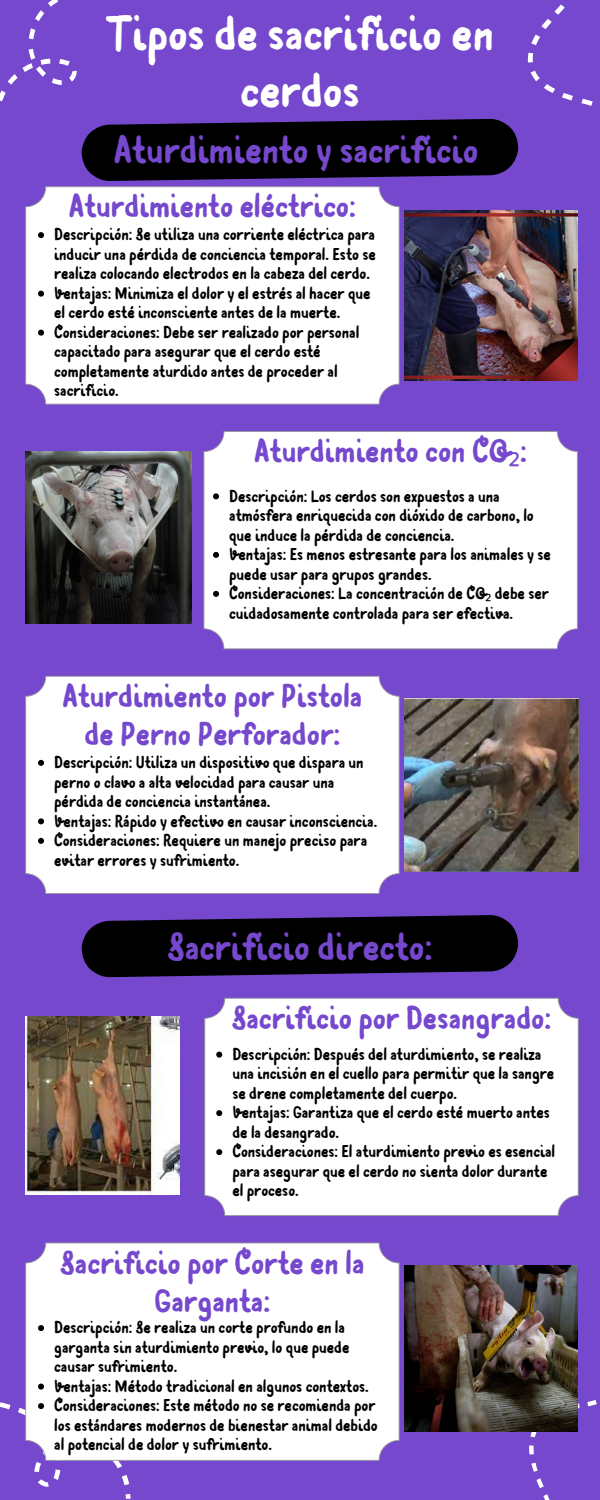
<style>
.page{position:relative;width:600px;height:1500px;background:#7548cd}
.page>*{position:absolute;margin:0;border:0;box-sizing:border-box;transform-origin:0 0}
.t1{font:48.5px/57.1px "Rabbits Bro";color:#fff;text-align:center}
.t2{font:38.6px "Rabbits Bro";color:#7548cd}
.t3{font:32.6px/38.2px "Rabbits Bro";color:#7548cd;text-align:center}
.t4{font:17px/19.5px "Rabbits Bro";color:#000}
.s1{font-family:"Noto Sans"}
</style>
<div class="page">
<svg style="left:528px;top:4px;width:65px;height:102px"></svg>
<svg style="left:126px;top:1494px;width:5px;height:5px"></svg>
<svg style="left:404px;top:1377px;width:193px;height:123px"></svg>
<div style="left:25px;top:186px;width:375px;height:219px;background:#fff"></div>
<div style="left:204px;top:431px;width:374px;height:218px;background:#fff"></div>
<div style="left:25px;top:676px;width:375px;height:218px;background:#fff"></div>
<div style="left:204px;top:998px;width:375px;height:218px;background:#fff"></div>
<div style="left:25px;top:1243px;width:375px;height:218px;background:#fff"></div>
<svg style="left:82px;top:915px;width:436px;height:62px"></svg>
<svg style="left:0;top:0;width:518px;height:181px"></svg>
<img style="left:405px;top:699px;width:174px;height:173px">
<img style="left:25px;top:451px;width:167px;height:172px">
<img style="left:405px;top:211px;width:172px;height:169px">
<img style="left:405px;top:1265px;width:172px;height:167px">
<img style="left:25px;top:1017px;width:154px;height:177px">
<svg style="left:38px;top:232px;width:6px;height:6px"></svg>
<svg style="left:38px;top:291px;width:6px;height:6px"></svg>
<svg style="left:38px;top:330px;width:6px;height:6px"></svg>
<svg style="left:213px;top:493px;width:6px;height:6px"></svg>
<svg style="left:213px;top:552px;width:6px;height:6px"></svg>
<svg style="left:213px;top:591px;width:6px;height:6px"></svg>
<svg style="left:38px;top:760px;width:6px;height:6px"></svg>
<svg style="left:38px;top:818px;width:6px;height:6px"></svg>
<svg style="left:38px;top:838px;width:6px;height:6px"></svg>
<svg style="left:216px;top:1052px;width:6px;height:6px"></svg>
<svg style="left:216px;top:1110px;width:6px;height:6px"></svg>
<svg style="left:216px;top:1149px;width:6px;height:6px"></svg>
<svg style="left:0;top:1276px;width:129px;height:211px"></svg>
<p class="t1" style="left:106px;top:4px;width:389px">Tipos de sacrificio en cerdos</p>
<h3 class="t2" style="left:114px;top:123px;width:366px">Aturdimiento y sacrificio</h3>
<h3 class="t3" style="left:69px;top:187px;width:289px">Aturdimiento eléctrico:</h3>
<p class="t4" style="left:54px;top:225px;width:323px;text-align:justify">Descripción: Se utiliza una corriente eléctrica para inducir una pérdida de conciencia temporal. Esto se realiza colocando electrodos en la cabeza del cerdo.</p>
<p class="t4" style="left:54px;top:283px;width:318px">Ventajas: Minimiza el dolor y el estrés al hacer que el cerdo esté inconsciente antes de la muerte.</p>
<p class="t4" style="left:54px;top:322px;width:307px">Consideraciones: Debe ser realizado por personal capacitado para asegurar que el cerdo esté completamente aturdido antes de proceder al sacrificio.</p>
<p class="t3" style="left:254px;top:431px;width:274px">Aturdimiento con CO<span class="s1">₂</span>:</p>
<p class="t4" style="left:229px;top:486px;width:306px">Descripción: Los cerdos son expuestos a una atmósfera enriquecida con dióxido de carbono, lo que induce la pérdida de conciencia.</p>
<p class="t4" style="left:229px;top:544px;width:323px">Ventajas: Es menos estresante para los animales y se puede usar para grupos grandes.</p>
<h3 class="t4" style="left:229px;top:583px;width:321px">Consideraciones: La concentración de CO<span class="s1">₂</span> debe ser cuidadosamente controlada para ser efectiva.</h3>
<p class="t3" style="left:62px;top:676px;width:301px">Aturdimiento por Pistola de Perno Perforador:</p>
<p class="t4" style="left:54px;top:752px;width:311px">Descripción: Utiliza un dispositivo que dispara un perno o clavo a alta velocidad para causar una pérdida de conciencia instantánea.</p>
<p class="t4" style="left:54px;top:811px;width:325px">Ventajas: Rápido y efectivo en causar inconsciencia.</p>
<p class="t4" style="left:54px;top:830px;width:315px">Consideraciones: Requiere un manejo preciso para evitar errores y sufrimiento.</p>
<p class="t2" style="left:167px;top:919px;width:267px">Sacrificio directo:</p>
<h3 class="t3" style="left:232px;top:998px;width:321px">Sacrificio por Desangrado:</h3>
<p class="t4" style="left:232px;top:1044px;width:323px">Descripción: Después del aturdimiento, se realiza una incisión en el cuello para permitir que la sangre se drene completamente del cuerpo.</p>
<p class="t4" style="left:232px;top:1103px;width:319px">Ventajas: Garantiza que el cerdo esté muerto antes de la desangrado.</p>
<p class="t4" style="left:232px;top:1142px;width:324px">Consideraciones: El aturdimiento previo es esencial para asegurar que el cerdo no sienta dolor durante el proceso.</p>
<p class="t3" style="left:60px;top:1243px;width:306px">Sacrificio por Corte en la<br>Garganta:</p>
<p class="t4" style="left:54px;top:1317px;width:297px">Descripción: Se realiza un corte profundo en la garganta sin aturdimiento previo, lo que puede causar sufrimiento.</p>
<h2 class="t4" style="left:54px;top:1376px;width:316px">Ventajas: Método tradicional en algunos contextos.</h2>
<p class="t4" style="left:54px;top:1395px;width:325px">Consideraciones: Este método no se recomienda por los estándares modernos de bienestar animal debido al potencial de dolor y sufrimiento.</p>
</div>
